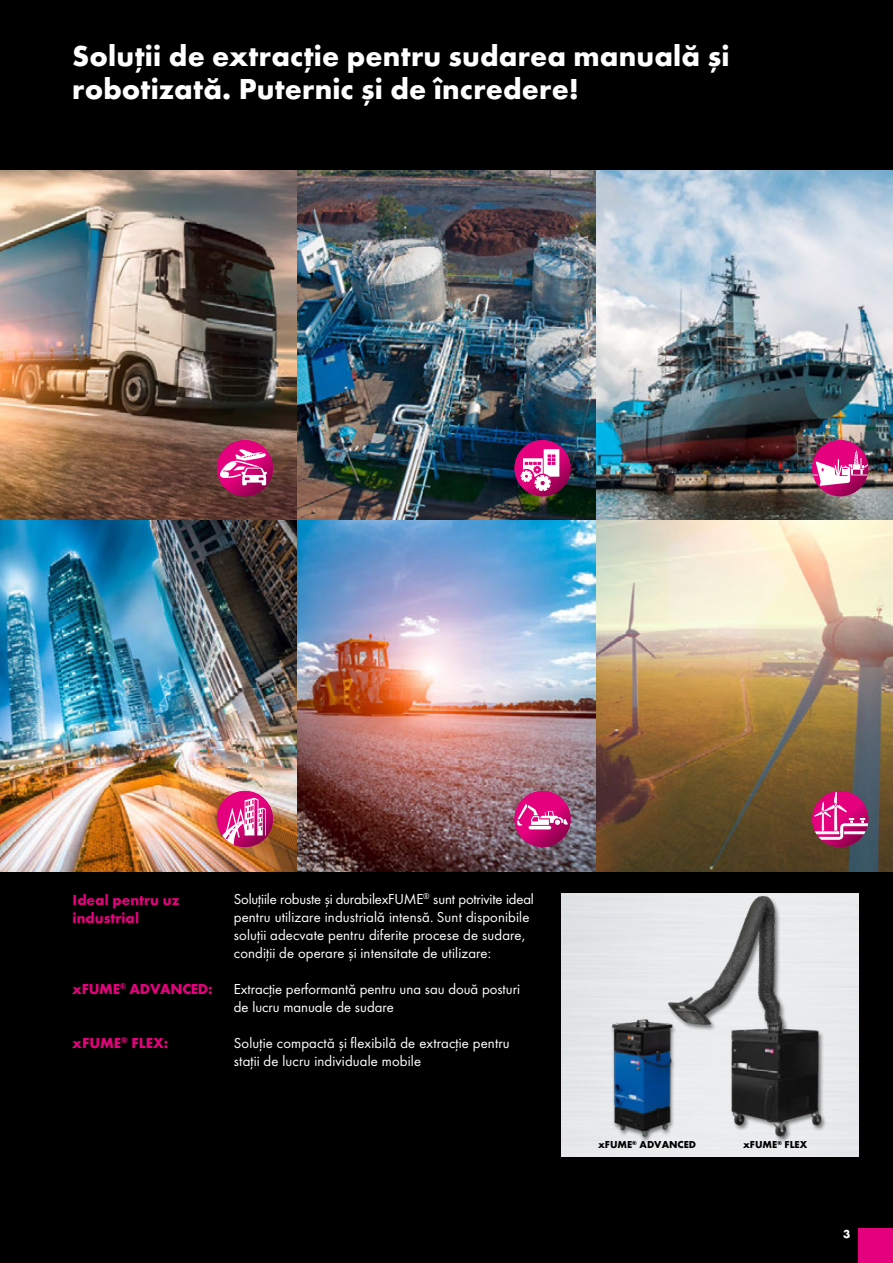
<style>
.page{position:relative;width:893px;height:1263px;background:#000}
.page>*{position:absolute;margin:0;border:0;box-sizing:border-box;transform-origin:0 0}
.t1{font:700 30px/33px "Futura TOT";letter-spacing:.005em;color:#fff}
.t2{font:15px/18px "Futura TOT Boo";letter-spacing:.01em;color:#fff}
.t3{font:700 15px/18px "Futura TOT";color:#e5007d}
.t4{font:700 15px "Futura TOT";letter-spacing:-.02em;color:#e5007d}
.t5{font:700 12px "Futura TOT";color:#fff}
.t6{font:700 10.5px "Futura TOT";color:#000}
</style>
<div class="page">
<div style="left:859px;top:1229px;width:34px;height:34px;background:#e5007d"></div>
<img style="left:595px;top:170px;width:298px;height:351px">
<img style="left:595px;top:521px;width:298px;height:351px">
<img style="left:0;top:170px;width:298px;height:351px">
<img style="left:298px;top:170px;width:297px;height:351px">
<img style="left:0;top:521px;width:298px;height:351px">
<img style="left:298px;top:521px;width:297px;height:351px">
<svg style="left:217px;top:440px;width:56px;height:56px"></svg>
<svg style="left:514px;top:791px;width:57px;height:56px"></svg>
<svg style="left:812px;top:791px;width:56px;height:56px"></svg>
<svg style="left:514px;top:440px;width:57px;height:56px"></svg>
<img style="left:812px;top:440px;width:56px;height:56px">
<svg style="left:217px;top:791px;width:56px;height:56px"></svg>
<div style="left:561px;top:893px;width:298px;height:264px;background:#e5e8ea"></div>
<img style="left:656px;top:893px;width:174px;height:256px">
<img style="left:564px;top:981px;width:151px;height:168px">
<h1 class="t1" style="left:72px;top:39px;width:659px">Soluţii de extracţie pentru sudarea manuală și robotizată. Puternic și de încredere!</h1>
<p class="t3" style="left:73px;top:891px;width:108px">Ideal pentru uz industrial</p>
<p class="t4" style="left:72px;top:979px;width:142px">xFUME<sup>®</sup> ADVANCED:</p>
<p class="t3" style="left:72px;top:1034px;width:98px">xFUME<sup>®</sup> FLEX:</p>
<p class="t2" style="left:234px;top:890px;width:301px">Soluţiile robuste și durabilexFUME<sup>®</sup> sunt potrivite ideal pentru utilizare industrială intensă. Sunt disponibile soluţii adecvate pentru diferite procese de sudare, condiţii de operare și intensitate de utilizare:</p>
<p class="t2" style="left:234px;top:980px;width:288px">Extracţie performantă pentru una sau două posturi de lucru manuale de sudare</p>
<p class="t2" style="left:234px;top:1034px;width:277px">Soluţie compactă și flexibilă de extracţie pentru staţii de lucru individuale mobile</p>
<p class="t6" style="left:598px;top:1138px;width:100px">xFUME<sup>®</sup> ADVANCED</p>
<p class="t6" style="left:743px;top:1138px;width:66px">xFUME<sup>®</sup> FLEX</p>
<p class="t5" style="left:843px;top:1227px;width:9px">3</p>
</div>
